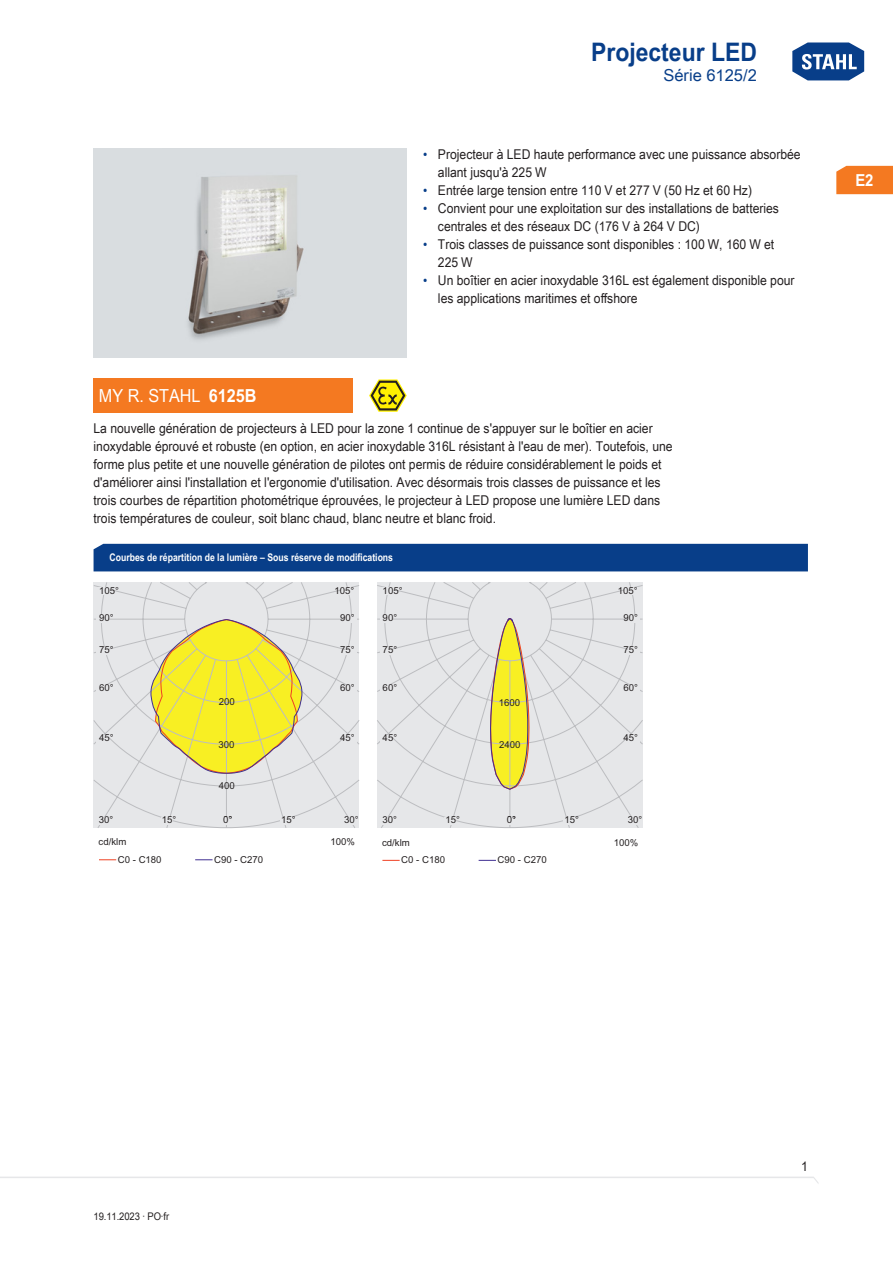
<style>
.page{position:relative;width:893px;height:1263px;background:#fff}
.page>*{position:absolute;margin:0;border:0;box-sizing:border-box;transform-origin:0 0}
.t1{font:700 25.5px "Arial Unicode MS";color:#083e89;scale:.9 1}
.WebCode{font:18px "Arial Unicode MS";color:#fff;scale:.9 1}
.t2{font:16.5px "Arial Unicode MS";color:#083e89}
.t3{font:700 16.5px "Arial Unicode MS";color:#fff;scale:.9 1}
._00_Basic_ParaStyle{font:13.5px/18px "Arial Unicode MS";color:#231f20;scale:.9 1}
.TabHeader1stColumn{font:700 10.5px "Arial Unicode MS";color:#fff;scale:.83 1}
.t4{font:10.5px "Arial Unicode MS";letter-spacing:-.01em;color:#231f20;scale:.9 1}
.t5{font:9.6px "Arial Unicode MS";color:#231f20}
.s1{font-weight:700}
.s2{color:#083e89}
</style>
<div class="page">
<svg style="left:792px;top:42px;width:73px;height:39px"></svg>
<svg style="left:0;top:1176px;width:818px;height:7px"></svg>
<div style="left:836px;top:166px;width:57px;height:28px;background:#f47921"></div>
<img style="left:94px;top:149px;width:312px;height:208px">
<div style="left:94px;top:378px;width:259px;height:34px;background:#f47921"></div>
<svg style="left:369px;top:379px;width:38px;height:33px"></svg>
<div style="left:94px;top:544px;width:714px;height:27px;background:#083e89"></div>
<svg style="left:382px;top:860px;width:18px;height:1px"></svg>
<svg style="left:479px;top:860px;width:17px;height:1px"></svg>
<svg style="left:377px;top:582px;width:266px;height:246px;background:#e3e4e6"></svg>
<div style="left:564px;top:817px;width:11px;height:8px;background:#e6e7e9"></div>
<div style="left:627px;top:817px;width:11px;height:8px;background:#e6e7e9"></div>
<div style="left:628px;top:735px;width:12px;height:8px;background:#e6e7e9"></div>
<div style="left:628px;top:685px;width:12px;height:7px;background:#e6e7e9"></div>
<div style="left:628px;top:647px;width:12px;height:8px;background:#e6e7e9"></div>
<div style="left:628px;top:615px;width:12px;height:8px;background:#e6e7e9"></div>
<div style="left:625px;top:587px;width:15px;height:8px;background:#e6e7e9"></div>
<div style="left:380px;top:587px;width:15px;height:8px;background:#e6e7e9"></div>
<div style="left:380px;top:615px;width:11px;height:8px;background:#e6e7e9"></div>
<div style="left:380px;top:647px;width:11px;height:8px;background:#e6e7e9"></div>
<div style="left:380px;top:685px;width:11px;height:7px;background:#e6e7e9"></div>
<div style="left:380px;top:735px;width:11px;height:8px;background:#e6e7e9"></div>
<div style="left:381px;top:817px;width:12px;height:8px;background:#e6e7e9"></div>
<div style="left:444px;top:817px;width:12px;height:8px;background:#e6e7e9"></div>
<div style="left:506px;top:817px;width:8px;height:8px;background:#e6e7e9"></div>
<svg style="left:490px;top:618px;width:40px;height:172px;background:#e6da61"></svg>
<svg style="left:94px;top:582px;width:266px;height:246px;background:#e3e4e6"></svg>
<svg style="left:99px;top:859px;width:17px;height:1px"></svg>
<svg style="left:195px;top:859px;width:18px;height:1px"></svg>
<div style="left:280px;top:817px;width:12px;height:8px;background:#e6e7e9"></div>
<div style="left:343px;top:817px;width:12px;height:8px;background:#e6e7e9"></div>
<div style="left:345px;top:735px;width:11px;height:8px;background:#e6e7e9"></div>
<div style="left:345px;top:685px;width:11px;height:7px;background:#e6e7e9"></div>
<div style="left:345px;top:647px;width:11px;height:8px;background:#e6e7e9"></div>
<div style="left:345px;top:615px;width:11px;height:8px;background:#e6e7e9"></div>
<div style="left:341px;top:587px;width:15px;height:8px;background:#e6e7e9"></div>
<div style="left:96px;top:587px;width:15px;height:8px;background:#e6e7e9"></div>
<div style="left:96px;top:615px;width:12px;height:8px;background:#e6e7e9"></div>
<div style="left:96px;top:647px;width:12px;height:8px;background:#e6e7e9"></div>
<div style="left:96px;top:685px;width:12px;height:7px;background:#e6e7e9"></div>
<div style="left:96px;top:735px;width:12px;height:8px;background:#e6e7e9"></div>
<div style="left:98px;top:817px;width:11px;height:8px;background:#e6e7e9"></div>
<div style="left:161px;top:817px;width:12px;height:8px;background:#e6e7e9"></div>
<div style="left:222px;top:817px;width:9px;height:8px;background:#e6e7e9"></div>
<svg style="left:150px;top:619px;width:153px;height:155px;background:#ece361"></svg>
<h1 class="t1" style="left:591px;top:33px;width:186px">Projecteur LED</h1>
<p class="t2" style="left:663px;top:63px;width:95px">Série 6125/2</p>
<p class="WebCode" style="left:99px;top:382px;width:177px">MY R. STAHL <span class="s1">6125B</span></p>
<p class="_00_Basic_ParaStyle" style="left:438px;top:144px;width:404px;text-indent:-15px"><span class="s2">•</span> Projecteur à LED haute performance avec une puissance absorbée allant jusqu'à 225 W</p>
<p class="_00_Basic_ParaStyle" style="left:423px;top:180px;width:367px"><span class="s2">•</span> Entrée large tension entre 110 V et 277 V (50 Hz et 60 Hz)</p>
<p class="_00_Basic_ParaStyle" style="left:438px;top:198px;width:380px;text-indent:-15px"><span class="s2">•</span> Convient pour une exploitation sur des installations de batteries centrales et des réseaux DC (176 V à 264 V DC)</p>
<p class="_00_Basic_ParaStyle" style="left:438px;top:234px;width:375px;text-indent:-15px"><span class="s2">•</span> Trois classes de puissance sont disponibles : 100 W, 160 W et<br>225 W</p>
<p class="_00_Basic_ParaStyle" style="left:438px;top:270px;width:398px;text-indent:-15px"><span class="s2">•</span> Un boîtier en acier inoxydable 316L est également disponible pour les applications maritimes et offshore</p>
<p class="_00_Basic_ParaStyle" style="left:94px;top:418px;width:645px">La nouvelle génération de projecteurs à LED pour la zone 1 continue de s'appuyer sur le boîtier en acier inoxydable éprouvé et robuste (en option, en acier inoxydable 316L résistant à l'eau de mer). Toutefois, une forme plus petite et une nouvelle génération de pilotes ont permis de réduire considérablement le poids et d'améliorer ainsi l'installation et l'ergonomie d'utilisation. Avec désormais trois classes de puissance et les trois courbes de répartition photométrique éprouvées, le projecteur à LED propose une lumière LED dans trois températures de couleur, soit blanc chaud, blanc neutre et blanc froid.</p>
<p class="TabHeader1stColumn" style="left:109px;top:550px;width:343px">Courbes de répartition de la lumière – Sous réserve de modifications</p>
<p class="t5" style="left:99px;top:585px;width:21px">105°</p>
<p class="t5" style="left:335px;top:585px;width:21px">105°</p>
<p class="t5" style="left:99px;top:612px;width:16px">90°</p>
<p class="t5" style="left:99px;top:644px;width:16px">75°</p>
<p class="t5" style="left:99px;top:682px;width:16px">60°</p>
<p class="t5" style="left:340px;top:612px;width:16px">90°</p>
<p class="t5" style="left:340px;top:644px;width:16px">75°</p>
<p class="t5" style="left:340px;top:682px;width:16px">60°</p>
<p class="t5" style="left:383px;top:585px;width:21px">105°</p>
<p class="t5" style="left:618px;top:585px;width:21px">105°</p>
<p class="t5" style="left:383px;top:612px;width:16px">90°</p>
<p class="t5" style="left:383px;top:644px;width:16px">75°</p>
<p class="t5" style="left:383px;top:682px;width:16px">60°</p>
<p class="t5" style="left:624px;top:612px;width:16px">90°</p>
<p class="t5" style="left:624px;top:644px;width:16px">75°</p>
<p class="t5" style="left:624px;top:682px;width:16px">60°</p>
<p class="t5" style="left:99px;top:732px;width:16px">45°</p>
<p class="t5" style="left:219px;top:696px;width:18px">200</p>
<p class="t5" style="left:218px;top:739px;width:18px">300</p>
<p class="t5" style="left:340px;top:732px;width:16px">45°</p>
<p class="t5" style="left:383px;top:732px;width:16px">45°</p>
<p class="t5" style="left:499px;top:697px;width:23px">1600</p>
<p class="t5" style="left:499px;top:739px;width:23px">2400</p>
<p class="t5" style="left:624px;top:732px;width:16px">45°</p>
<p class="t5" style="left:219px;top:780px;width:18px">400</p>
<p class="t5" style="left:99px;top:814px;width:16px">30°</p>
<p class="t5" style="left:162px;top:814px;width:16px">15°</p>
<p class="t5" style="left:223px;top:814px;width:11px">0°</p>
<p class="t5" style="left:281px;top:814px;width:16px">15°</p>
<p class="t5" style="left:344px;top:814px;width:16px">30°</p>
<p class="t5" style="left:382px;top:814px;width:16px">30°</p>
<p class="t5" style="left:445px;top:814px;width:16px">15°</p>
<p class="t5" style="left:507px;top:814px;width:11px">0°</p>
<p class="t5" style="left:565px;top:814px;width:16px">15°</p>
<p class="t5" style="left:628px;top:814px;width:16px">30°</p>
<p class="t5" style="left:99px;top:836px;width:29px">cd/klm</p>
<p class="t5" style="left:330px;top:836px;width:26px">100%</p>
<p class="t5" style="left:118px;top:854px;width:45px">C0 - C180</p>
<p class="t5" style="left:214px;top:854px;width:51px">C90 - C270</p>
<p class="t5" style="left:382px;top:837px;width:29px">cd/klm</p>
<p class="t5" style="left:614px;top:837px;width:26px">100%</p>
<p class="t5" style="left:401px;top:854px;width:45px">C0 - C180</p>
<p class="t5" style="left:498px;top:854px;width:51px">C90 - C270</p>
<p class="t3" style="left:855px;top:168px;width:22px">E2</p>
<p class="t4" style="left:94px;top:1208px;width:86px">19.11.2023 · PO·fr</p>
<p class="_00_Basic_ParaStyle" style="left:801px;top:1157px;width:9px">1</p>
</div>
